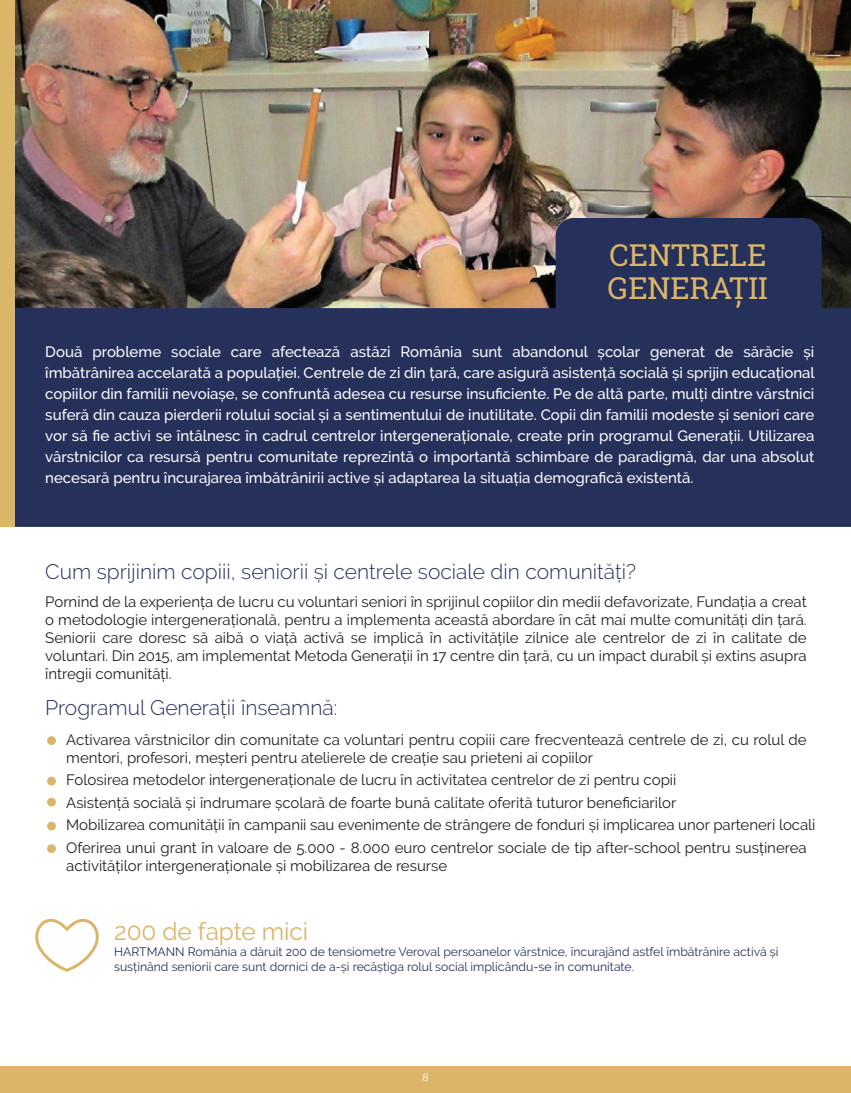
<style>
.page{position:relative;width:851px;height:1093px;background:#fff}
.page>*{position:absolute;margin:0;border:0;box-sizing:border-box;transform-origin:0 0}
.t1{font:30.15px/32.4px "Roboto Slab";color:#dbb669}
.t2{font:24.45px "Raleway";letter-spacing:-.005em;color:#dbb669}
.t3{font:300 21px "Raleway";color:#26315b}
.t4{font:15px/18px "Raleway";color:#231f20}
.t5{font:500 15px/21px "Raleway";color:#fff;text-align:justify}
.t6{font:12.15px/14.7px "Raleway";color:#26315b}
.t7{font:10.5px "Raleway";color:#fff}
</style>
<div class="page">
<img style="left:14px;top:0;width:836px;height:218px">
<div style="left:0;top:1066px;width:850px;height:27px;background:#dbb669"></div>
<div style="left:47px;top:736px;width:9px;height:9px;background:#dbb669;border-radius:50%"></div>
<div style="left:47px;top:777px;width:9px;height:8px;background:#dbb669;border-radius:50%"></div>
<div style="left:47px;top:798px;width:9px;height:8px;background:#dbb669;border-radius:50%"></div>
<div style="left:47px;top:822px;width:9px;height:8px;background:#dbb669;border-radius:50%"></div>
<div style="left:47px;top:844px;width:9px;height:9px;background:#dbb669;border-radius:50%"></div>
<svg style="left:14px;top:218px;width:836px;height:309px;background:#373c5a"></svg>
<div style="left:0;top:0;width:14px;height:527px;background:#dbb669"></div>
<svg style="left:35px;top:918px;width:64px;height:54px"></svg>
<h1 class="t1" style="left:607px;top:239px;width:161px">CENTRELE<br>GENERAȚII</h1>
<p class="t5" style="left:45px;top:342px;width:771px">Două probleme sociale care afectează astăzi România sunt abandonul școlar generat de sărăcie și îmbătrânirea accelarată a populației. Centrele de zi din țară, care asigură asistență socială și sprijin educațional copiilor din familii nevoiașe, se confruntă adesea cu resurse insuficiente. Pe de altă parte, mulți dintre vârstnici suferă din cauza pierderii rolului social și a sentimentului de inutilitate. Copii din familii modeste și seniori care vor să fie activi se întâlnesc în cadrul centrelor intergeneraționale, create prin programul Generații. Utilizarea vârstnicilor ca resursă pentru comunitate reprezintă o importantă schimbare de paradigmă, dar una absolut necesară pentru încurajarea îmbătrânirii active și adaptarea la situația demografică existentă.</p>
<h3 class="t3" style="left:45px;top:559px;width:592px">Cum sprijinim copiii, seniorii și centrele sociale din comunități?</h3>
<p class="t4" style="left:45px;top:593px;width:762px;text-align:justify">Pornind de la experiența de lucru cu voluntari seniori în sprijinul copiilor din medii defavorizate, Fundația a creat o metodologie intergenerațională, pentru a implementa această abordare în cât mai multe comunități din țară.<br>Seniorii care doresc să aibă o viață activă se implică în activitățile zilnice ale centrelor de zi în calitate de voluntari. Din 2015, am implementat Metoda Generații în 17 centre din țară, cu un impact durabil și extins asupra întregii comunități.</p>
<h3 class="t3" style="left:45px;top:695px;width:293px">Programul Generații înseamnă:</h3>
<p class="t4" style="left:66px;top:730px;width:741px">Activarea vârstnicilor din comunitate ca voluntari pentru copiii care frecventează centrele de zi, cu rolul de mentori, profesori, meșteri pentru atelierele de creație sau prieteni ai copiilor</p>
<p class="t4" style="left:66px;top:769px;width:750px;line-height:22.5px">Folosirea metodelor intergeneraționale de lucru în activitatea centrelor de zi pentru copii<br>Asistență socială și îndrumare școlară de foarte bună calitate oferită tuturor beneficiarilor<br>Mobilizarea comunității în campanii sau evenimente de strângere de fonduri și implicarea unor parteneri locali Oferirea unui grant în valoare de 5.000 - 8.000 euro centrelor sociale de tip after-school pentru susținerea</p>
<p class="t4" style="left:66px;top:856px;width:382px">activităților intergeneraționale și mobilizarea de resurse</p>
<h2 class="t2" style="left:114px;top:917px;width:195px">200 de fapte mici</h2>
<p class="t6" style="left:114px;top:944px;width:665px">HARTMANN România a dăruit 200 de tensiometre Veroval persoanelor vârstnice, încurajând astfel îmbătrânire activă și susținând seniorii care sunt dornici de a-și recâștiga rolul social implicându-se în comunitate.</p>
<p class="t7" style="left:422px;top:1070px;width:8px">8</p>
</div>
